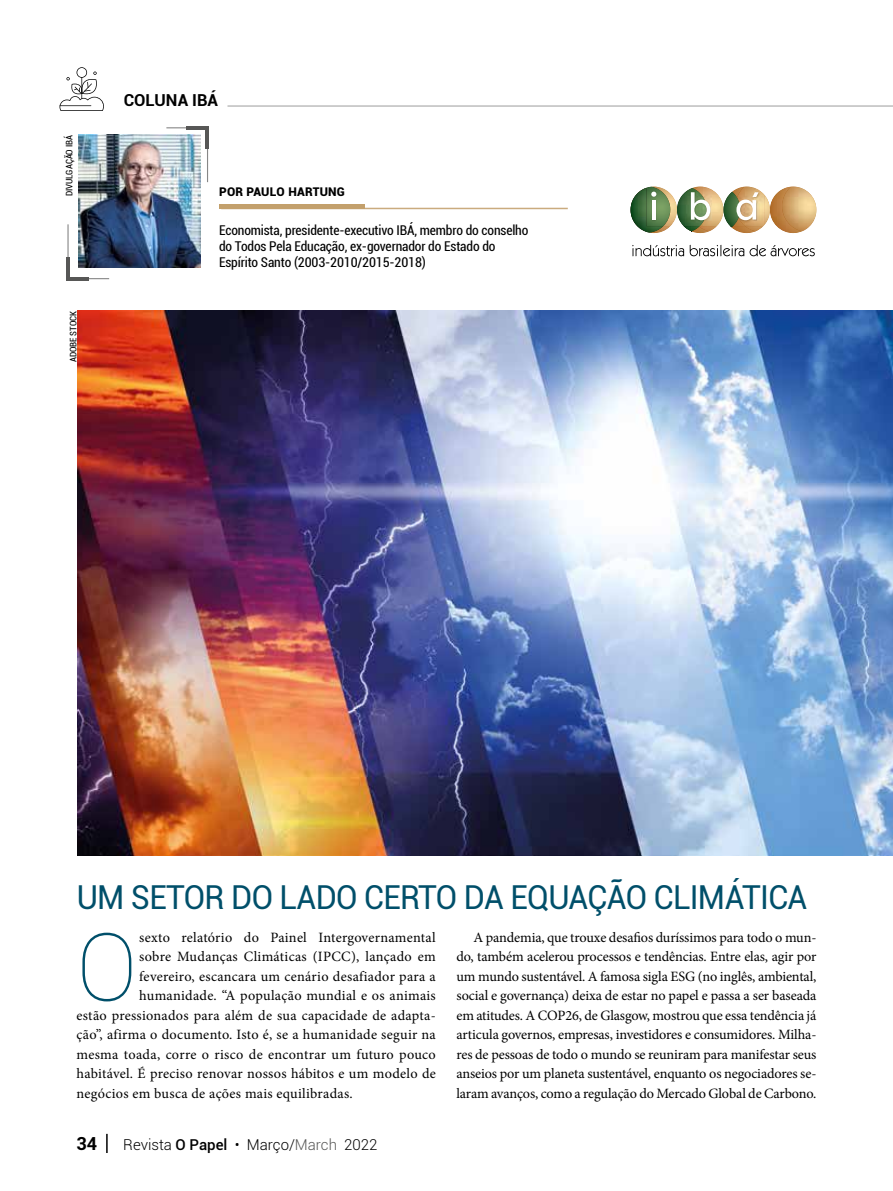
<style>
.page{position:relative;width:893px;height:1191px;background:#fff}
.page>*{position:absolute;margin:0;border:0;box-sizing:border-box;transform-origin:0 0}
.t1{font:100 94.05px "Roboto";color:#004f6a}
.t2{font:33px "Roboto";letter-spacing:-.02em;color:#004f6a;scale:.95 1}
.t3{font:700 18px "Roboto";color:#000}
.t4{font:700 16.5px "Roboto";color:#000}
.t5{font:300 15px "Roboto";color:#000}
.t6{font:14.25px/19.5px "Minion Pro";letter-spacing:.02em;color:#000;text-align:justify}
.t7{font:condensed 13.5px/16.2px "Roboto";letter-spacing:-.01em;color:#000}
.t8{font:900 12px "Roboto";letter-spacing:.02em;color:#000}
.t9{font:condensed 9px "Roboto";color:#000}
.s1{font-weight:500}
.s2{color:#575756}
</style>
<div class="page">
<hr style="left:106px;top:1133px;width:2px;height:20px;background:#000">
<hr style="left:227px;top:106px;width:666px;height:1px;background:#9d9d9c">
<svg style="left:60px;top:67px;width:44px;height:44px"></svg>
<hr style="left:221px;top:208px;width:347px;height:1px;background:#caab7e">
<div style="left:219px;top:204px;width:146px;height:5px;background:#c3a06c"></div>
<svg style="left:632px;top:245px;width:52px;height:11px"></svg>
<svg style="left:690px;top:245px;width:54px;height:11px"></svg>
<svg style="left:750px;top:245px;width:65px;height:11px"></svg>
<svg style="left:770px;top:187px;width:46px;height:46px"></svg>
<img style="left:775px;top:189px;width:7px;height:6px">
<img style="left:782px;top:187px;width:24px;height:44px">
<img style="left:671px;top:194px;width:6px;height:32px">
<svg style="left:630px;top:187px;width:41px;height:47px"></svg>
<hr style="left:652px;top:200px;width:4px;height:20px;background:#fff">
<svg style="left:677px;top:187px;width:94px;height:47px"></svg>
<img style="left:78px;top:135px;width:122px;height:132px">
<hr style="left:166px;top:127px;width:42px;height:1px;background:#878787">
<hr style="left:207px;top:127px;width:1px;height:55px;background:#878787">
<hr style="left:206px;top:126px;width:3px;height:23px;background:#575756">
<hr style="left:186px;top:126px;width:23px;height:4px;background:#575756">
<hr style="left:68px;top:278px;width:41px;height:1px;background:#878787">
<hr style="left:67px;top:224px;width:2px;height:55px;background:#878787">
<hr style="left:66px;top:257px;width:4px;height:23px;background:#575756">
<hr style="left:66px;top:277px;width:23px;height:3px;background:#575756">
<img style="left:78px;top:311px;width:815px;height:544px">
<p class="t9" style="left:63px;top:196px;width:63px;rotate:-90deg">DIVULGAÇÃO IBÁ</p>
<p class="t9" style="left:67px;top:362px;width:53px;rotate:-90deg">ADOBE STOCK</p>
<p class="t4" style="left:124px;top:89px;width:96px">COLUNA IBÁ</p>
<p class="t8" style="left:219px;top:183px;width:127px">POR PAULO HARTUNG</p>
<p class="t7" style="left:219px;top:221px;width:311px">Economista, presidente-executivo IBÁ, membro do conselho do Todos Pela Educação, ex-governador do Estado do<br>Espírito Santo (2003-2010/2015-2018)</p>
<h2 class="t2" style="left:77px;top:874px;width:771px">UM SETOR DO LADO CERTO DA EQUAÇÃO CLIMÁTICA</h2>
<h1 class="t1" style="left:77px;top:902px;width:62px">O</h1>
<p class="t6" style="left:139px;top:927px;width:298px">sexto relatório do Painel Intergovernamental</p>
<p class="t6" style="left:139px;top:947px;width:298px">sobre Mudanças Climáticas (IPCC), lançado em</p>
<p class="t6" style="left:139px;top:966px;width:298px">fevereiro, escancara um cenário desafiador para a</p>
<p class="t6" style="left:139px;top:986px;width:298px">humanidade. “A população mundial e os animais</p>
<p class="t6" style="left:77px;top:1005px;width:361px">estão pressionados para além de sua capacidade de adapta-</p>
<p class="t6" style="left:77px;top:1025px;width:361px">ção”, afirma o documento. Isto é, se a humanidade seguir na</p>
<p class="t6" style="left:77px;top:1044px;width:361px">mesma toada, corre o risco de encontrar um futuro pouco</p>
<p class="t6" style="left:77px;top:1064px;width:361px">habitável. É preciso renovar nossos hábitos e um modelo de</p>
<p class="t6" style="left:77px;top:1083px;width:278px">negócios em busca de ações mais equilibradas.</p>
<p class="t3" style="left:77px;top:1130px;width:22px">34</p>
<p class="t5" style="left:123px;top:1133px;width:256px">Revista <span class="s1">O Papel</span> • Março/<span class="s2">March</span> 2022</p>
<p class="t6" style="left:456px;top:927px;width:361px;text-indent:17px">A pandemia, que trouxe desafios duríssimos para todo o mun&shy;do, também acelerou processos e tendências. Entre elas, agir por um mundo sustentável. A famosa sigla ESG (no inglês, ambiental, social e governança) deixa de estar no papel e passa a ser baseada em atitudes. A COP26, de Glasgow, mostrou que essa tendência já articula governos, empresas, investidores e consumidores. Milha&shy;res de pessoas de todo o mundo se reuniram para manifestar seus anseios por um planeta sustentável, enquanto os negociadores se&shy;laram avanços, como a regulação do Mercado Global de Carbono.</p>
</div>
